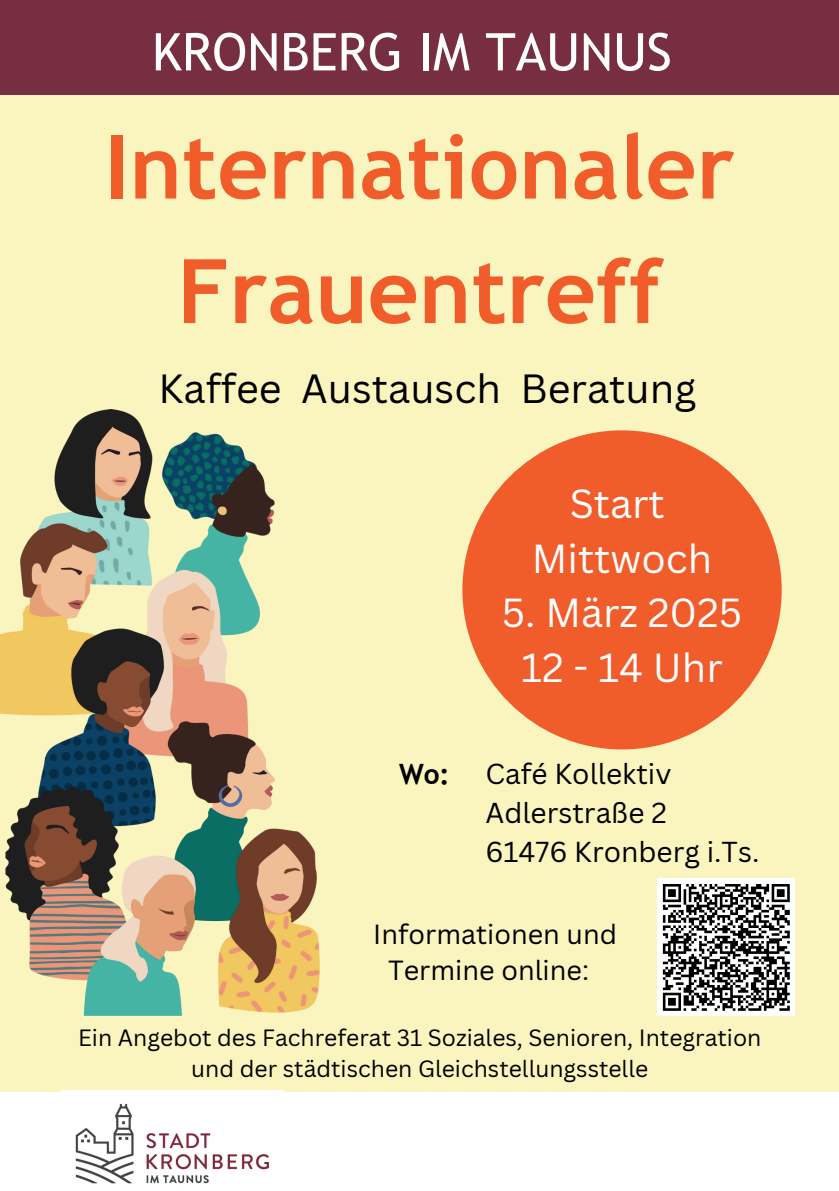
<style>
.page{position:relative;width:839px;height:1191px;background:#fff}
.page>*{position:absolute;margin:0;border:0;box-sizing:border-box;transform-origin:0 0}
.t1{font:700 89px/124.4px "Trebuchet MS";color:#f15c2b;text-align:center}
.t2{font:52px "Trebuchet MS";color:#fff}
.t3{font:39.6px "Canva Sans";color:#000}
.t4{font:39.4px/54.6px "Canva Sans";color:#fff;text-align:center}
.t5{font:28px/39px "Canva Sans";color:#000}
.t6{font:700 28px "Trebuchet MS";color:#000}
.t7{font:27px/36.6px "Canva Sans";color:#000;text-align:center}
.t8{font:23px/31.2px "Canva Sans";color:#000;text-align:center}
</style>
<div class="page">
<div style="left:0;top:0;width:838px;height:1191px;background:#faf4be"></div>
<img style="left:0;top:409px;width:319px;height:606px">
<div style="left:0;top:1092px;width:838px;height:99px;background:#fff"></div>
<div style="left:462px;top:430px;width:319px;height:319px;background:#f15c2b;border-radius:50%"></div>
<div style="left:0;top:0;width:838px;height:95px;background:#772e41"></div>
<div style="left:657px;top:879px;width:138px;height:137px;background:#fff"></div>
<svg style="left:662px;top:884px;width:128px;height:127px"></svg>
<img style="left:61px;top:1091px;width:222px;height:93px">
<p class="t2" style="left:152px;top:22px;width:521px">KRONBERG IM TAUNUS</p>
<h2 class="t1" style="left:105px;top:104px;width:631px">Internationaler<br>Frauentreff</h2>
<h1 class="t3" style="left:158px;top:361px;width:539px">Kaffee Austausch Beratung</h1>
<h5 class="t6" style="left:399px;top:758px;width:52px">Wo:</h5>
<h4 class="t4" style="left:532px;top:476px;width:182px">Start<br>Mittwoch</h4>
<h4 class="t4" style="left:502px;top:585px;width:241px">5. März 2025<br>12 - 14 Uhr</h4>
<h3 class="t5" style="left:485px;top:754px;width:275px">Café Kollektiv<br>Adlerstraße 2<br>61476 Kronberg i.Ts.</h3>
<p class="t7" style="left:373px;top:915px;width:245px">Informationen und<br>Termine online:</p>
<h3 class="t8" style="left:78px;top:1022px;width:684px">Ein Angebot des Fachreferat 31 Soziales, Senioren, Integration und der städtischen Gleichstellungsstelle</h3>
</div>
